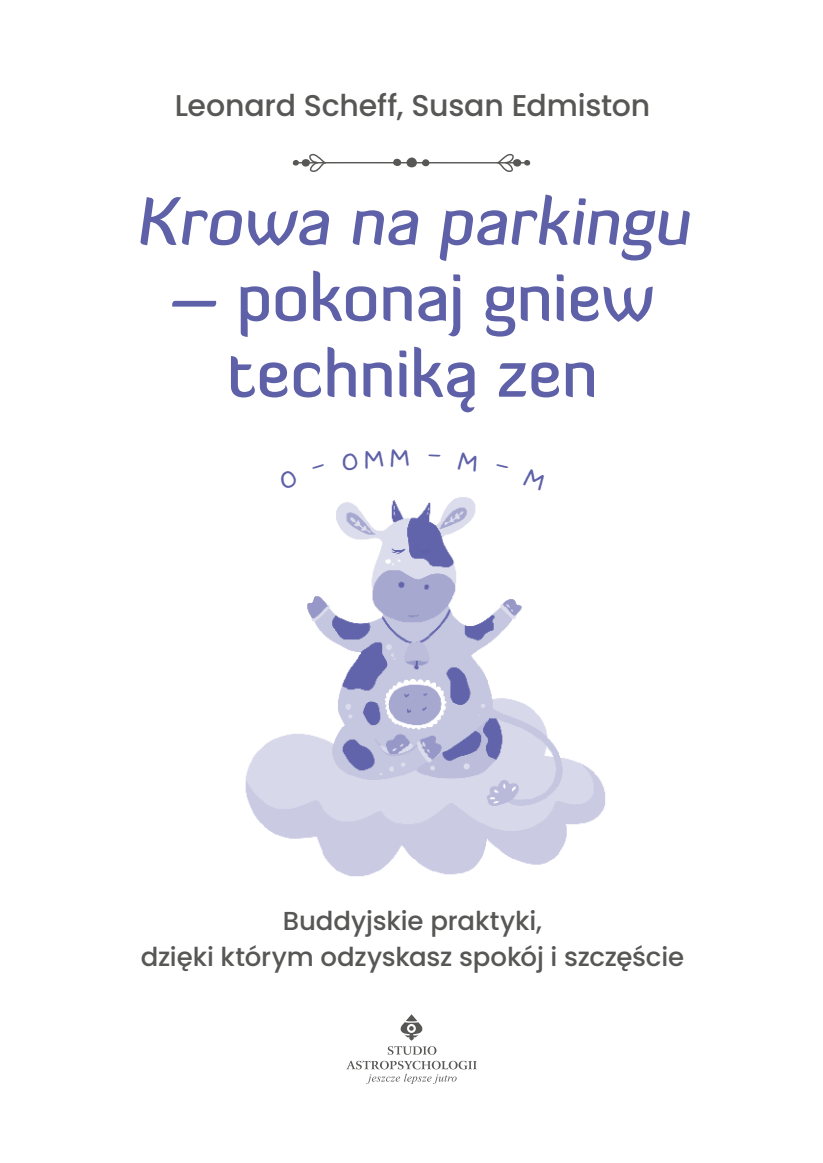
<style>
.page{position:relative;width:823px;height:1163px;background:#fff}
.page>*{position:absolute;margin:0;border:0;box-sizing:border-box;transform-origin:0 0}
.t1{font:500 66px/76px "Diavlo";letter-spacing:-.01em;color:#5e60a8;text-align:center}
.t2{font:500 30px "Poppins";letter-spacing:-.005em;color:#575756}
.t3{font:500 26px/36px "Poppins";letter-spacing:-.005em;color:#575756;text-align:center}
</style>
<div class="page">
<img style="left:245px;top:497px;width:360px;height:380px">
<svg style="left:292px;top:154px;width:238px;height:18px"></svg>
<svg style="left:346px;top:1014px;width:130px;height:69px"></svg>
<p class="t2" style="left:174px;top:88px;width:477px">Leonard Scheff, Susan Edmiston</p>
<h1 class="t1" style="left:135px;top:182px;width:567px">Krowa na parkingu</h1>
<h1 class="t1" style="left:170px;top:258px;width:485px">– pokonaj gniew techniką zen</h1>
<p class="t3" style="left:141px;top:902px;width:544px">Buddyjskie praktyki,<br>dzięki którym odzyskasz spokój i szczęście</p>
</div>
